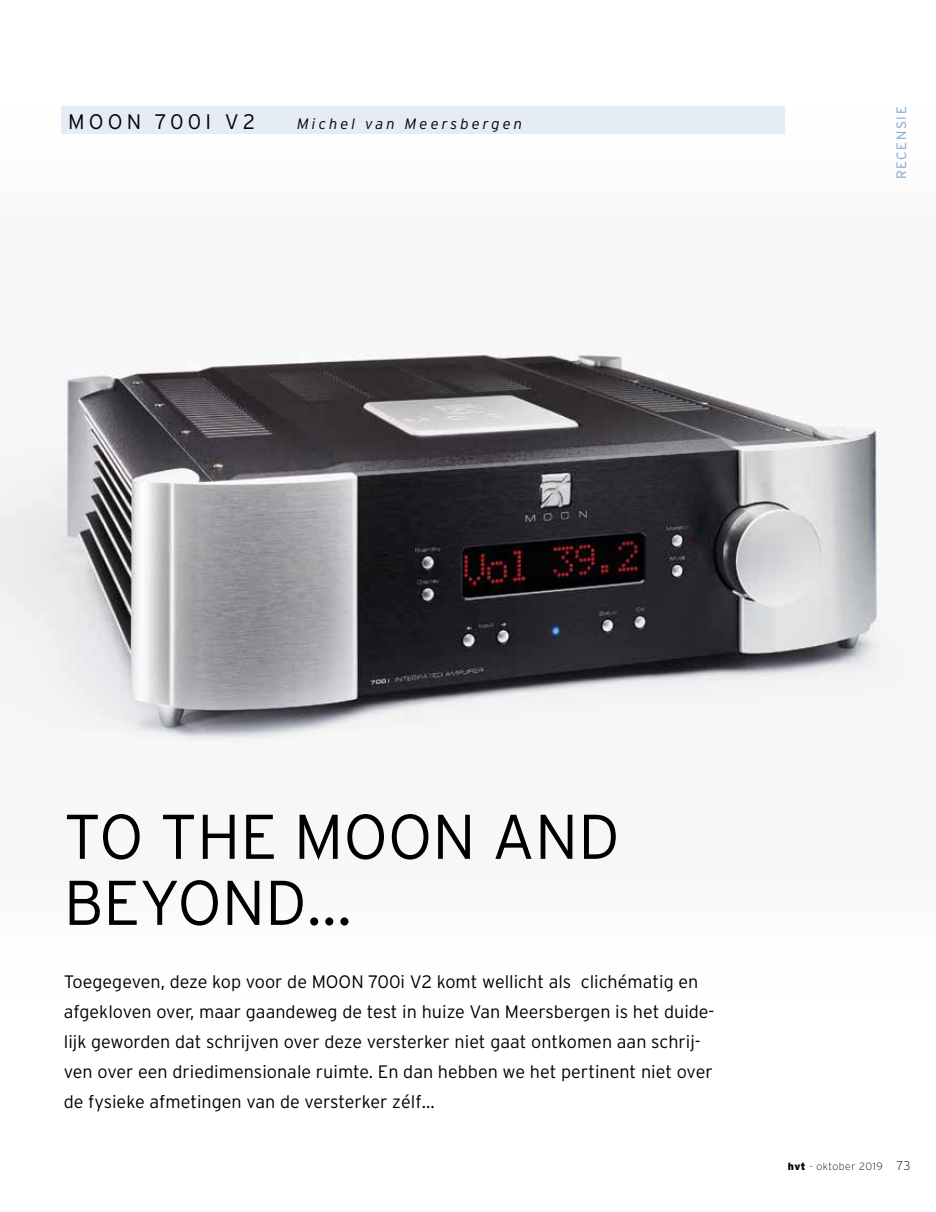
<style>
.page{position:relative;width:936px;height:1212px;background:#fff}
.page>*{position:absolute;margin:0;border:0;box-sizing:border-box;transform-origin:0 0}
.t1{font:300 63px/66px "Interstate";color:#000}
.t2{font:300 21px "Interstate";letter-spacing:.2em;color:#000}
.t3{font:300 18px/30px "Interstate";color:#000}
.t4{font:italic 300 15px "Interstate";letter-spacing:.2em;color:#000}
.t5{font:300 13.5px "Interstate";letter-spacing:.12em;color:#7ca6cc}
.t6{font:200 10.5px "Interstate";letter-spacing:.05em;color:#000}
.s1{font-weight:900}
.s2{font-size:12.75px}
</style>
<div class="page">
<img style="left:0;top:106px;width:897px;height:636px">
<div style="left:62px;top:106px;width:722px;height:28px;background:#e5ecf6"></div>
<p class="t2" style="left:68px;top:109px;width:189px">MOON 700I V2</p>
<p class="t4" style="left:297px;top:114px;width:227px">Michel van Meersbergen</p>
<p class="t5" style="left:893px;top:179px;width:74px;rotate:-90deg">RECENSIE</p>
<h1 class="t1" style="left:64px;top:803px;width:557px">TO THE MOON AND<br>BEYOND…</h1>
<p class="t3" style="left:64px;top:967px;width:652px">Toegegeven, deze kop voor de MOON 700i V2 komt wellicht als clichématig en afgekloven over, maar gaandeweg de test in huize Van Meersbergen is het duide&shy;lijk geworden dat schrijven over deze versterker niet gaat ontkomen aan schrij&shy;ven over een driedimensionale ruimte. En dan hebben we het pertinent niet over de fysieke afmetingen van de versterker zélf…</p>
<p class="t6" style="left:787px;top:1160px;width:124px"><span class="s1">hvt</span> - oktober 2019 <span class="s2">73</span></p>
</div>
